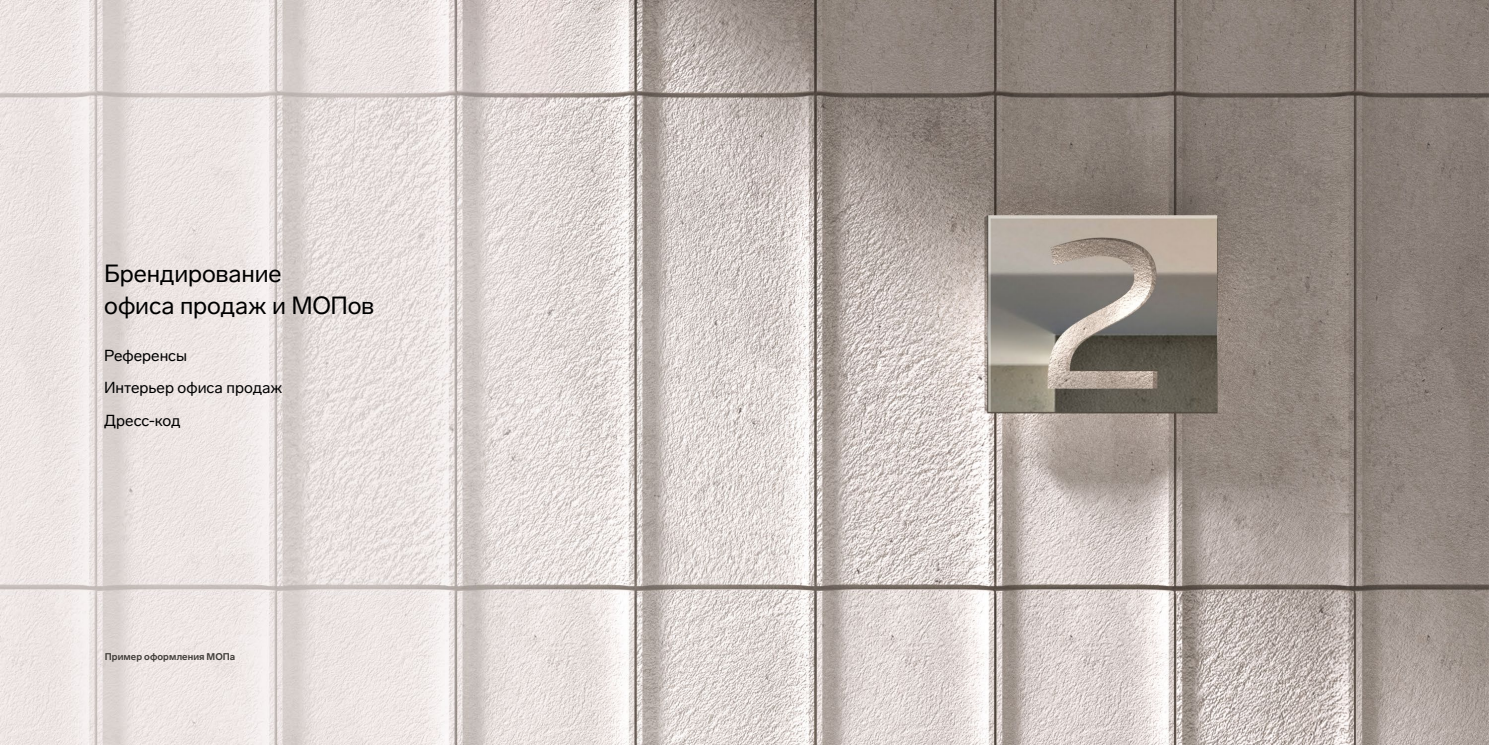
<style>
.page{position:relative;width:1489px;height:745px;background:#fff}
.page>*{position:absolute;margin:0;border:0;box-sizing:border-box;transform-origin:0 0}
.t1{font:24.5px/31.5px "Lab Grotesque";letter-spacing:-.005em;color:#000}
.t2{font:15.75px/32.6px "Lab Grotesque";color:#000}
.t3{font:700 9.62px "Lab Grotesque";letter-spacing:.005em;color:#3f3c38}
</style>
<div class="page">
<img style="left:0;top:0;width:1488px;height:744px">
<h1 class="t1" style="left:104px;top:258px;width:272px">Брендирование<br>офиса продаж и МОПов</h1>
<p class="t2" style="left:104px;top:339px;width:179px">Референсы<br>Интерьер офиса продаж<br>Дресс-код</p>
<p class="t3" style="left:105px;top:650px;width:132px">Пример оформления МОПа</p>
</div>
